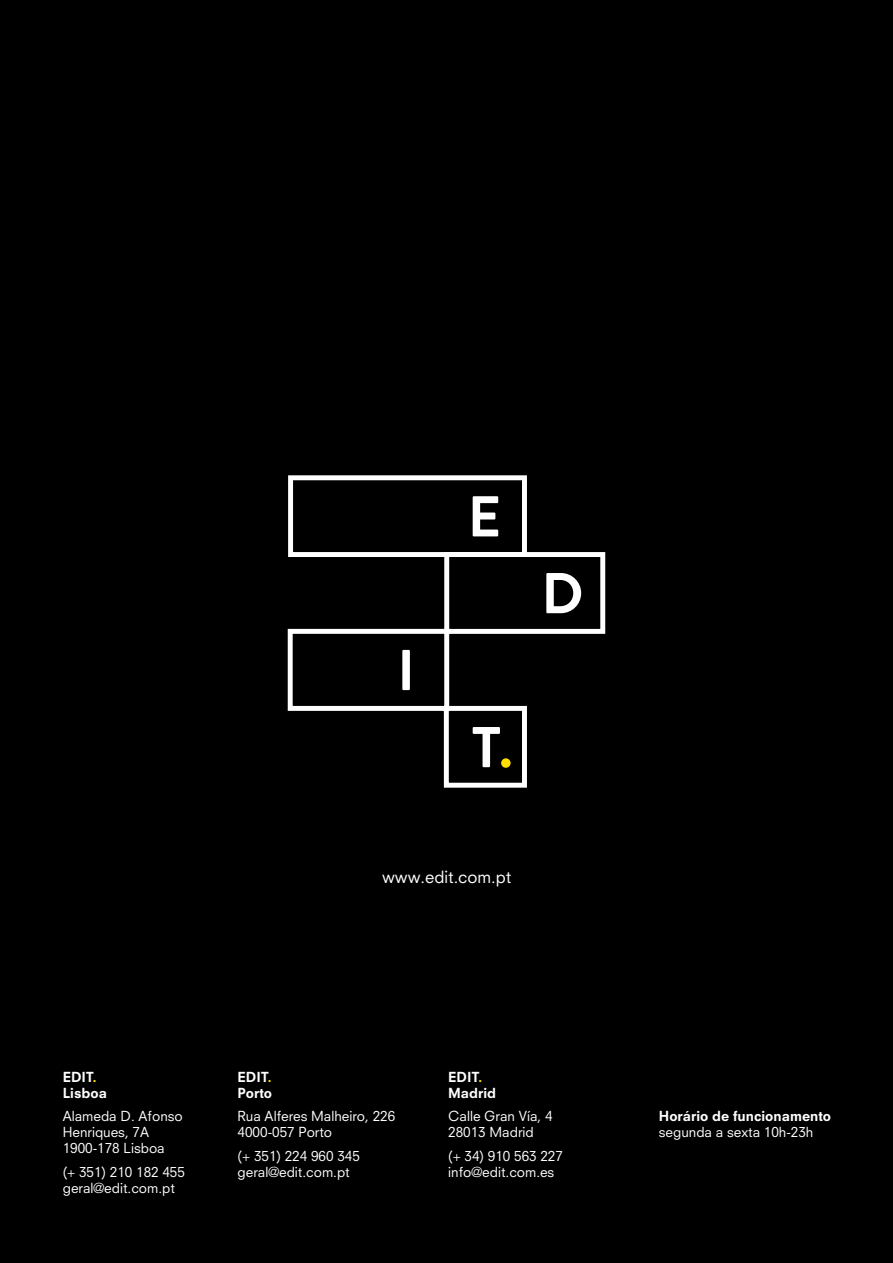
<style>
.page{position:relative;width:893px;height:1263px;background:#000}
.page>*{position:absolute;margin:0;border:0;box-sizing:border-box;transform-origin:0 0}
.t1{font:16.5px "Neuzeit SLT";color:#fff}
.t2{font:13.5px/16.2px "Neuzeit SLT Std";color:#fff}
.t3{font:800 13.5px/16.2px "Neuzeit SLT Std";color:#fff}
.s1{color:#fd0}
</style>
<div class="page">
<svg style="left:287px;top:475px;width:319px;height:313px"></svg>
<p class="t1" style="left:382px;top:867px;width:131px">www.edit.com.pt</p>
<p class="t3" style="left:63px;top:1068px;width:46px">EDIT<span class="s1">.<br></span>Lisboa</p>
<p class="t2" style="left:63px;top:1107px;width:122px">Alameda D. Afonso<br>Henriques, 7A<br>1900-178 Lisboa</p>
<p class="t2" style="left:63px;top:1164px;width:124px">(+ 351) 210 182 455 geral@edit.com.pt</p>
<p class="t3" style="left:238px;top:1068px;width:36px">EDIT<span class="s1">.<br></span>Porto</p>
<p class="t2" style="left:238px;top:1107px;width:159px">Rua Alferes Malheiro, 226<br>4000-057 Porto</p>
<p class="t2" style="left:238px;top:1147px;width:124px">(+ 351) 224 960 345 geral@edit.com.pt</p>
<p class="t3" style="left:448px;top:1068px;width:50px">EDIT<span class="s1">.<br></span>Madrid</p>
<p class="t2" style="left:448px;top:1107px;width:106px">Calle Gran Vía, 4<br>28013 Madrid</p>
<p class="t2" style="left:448px;top:1147px;width:116px">(+ 34) 910 563 227 info@edit.com.es</p>
<p class="t3" style="left:659px;top:1107px;width:174px">Horário de funcionamento</p>
<p class="t2" style="left:659px;top:1124px;width:156px">segunda a sexta 10h-23h</p>
</div>
